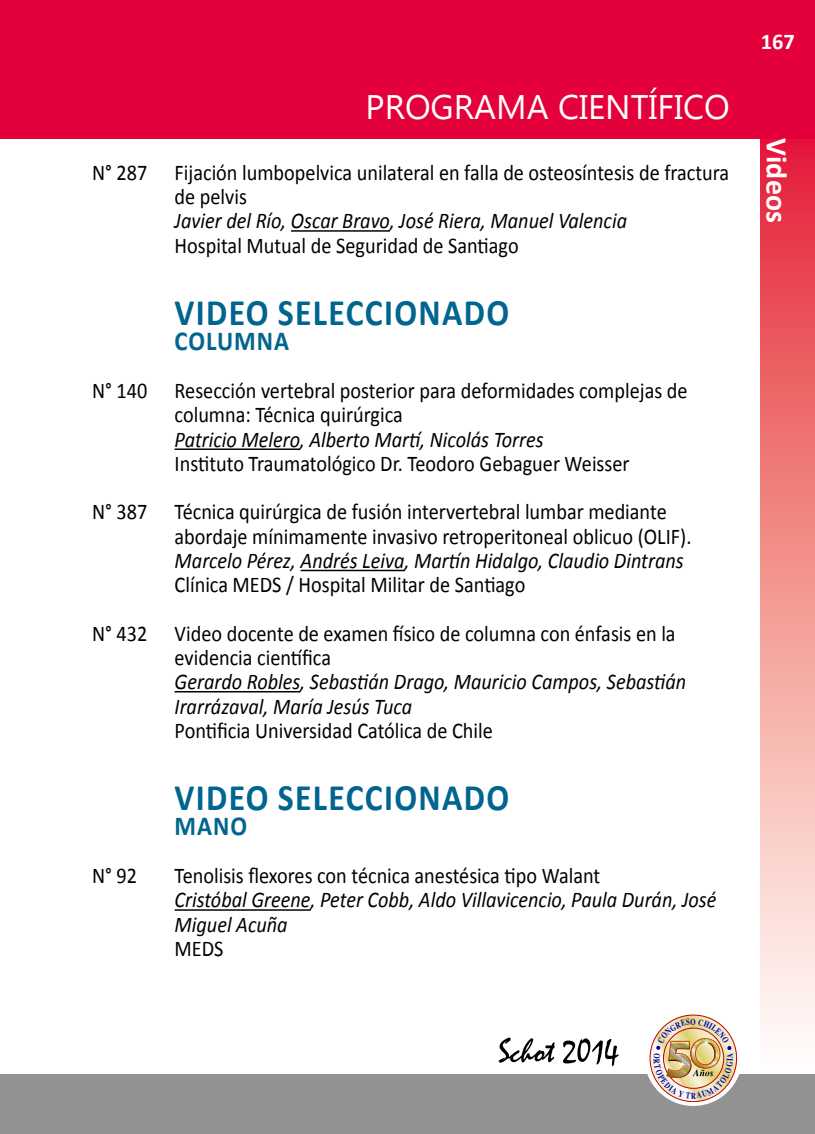
<style>
.page{position:relative;width:815px;height:1134px;background:#fff}
.page>*{position:absolute;margin:0;border:0;box-sizing:border-box;transform-origin:0 0}
.t1{font:700 37.5px "Calibri";letter-spacing:.04em;color:#00658f;scale:.9 1}
.t2{font:34px "Microsoft Tai Le";color:#fff}
.t3{font:700 30px "Calibri";color:#fff}
.t4{font:700 27.5px "Calibri";letter-spacing:.04em;color:#00658f;scale:.9 1}
.t5{font:22.5px/24.2px "Calibri";color:#000;scale:.9 1}
.t6{font:italic 22.5px/24.2px "Calibri";color:#000;scale:.9 1}
.t7{font:700 22.5px "Calibri";color:#fff}
</style>
<div class="page">
<div style="left:761px;top:130px;width:54px;height:949px;background:linear-gradient(to bottom,#e52332,#fffffc)"></div>
<div style="left:0;top:0;width:815px;height:138px;background:#e4003a"></div>
<div style="left:0;top:1074px;width:815px;height:60px;background:#929292"></div>
<svg style="left:499px;top:1037px;width:120px;height:29px"></svg>
<div style="left:644px;top:1008px;width:98px;height:98px;background:#fff;border-radius:50%"></div>
<hr style="left:291px;top:230px;width:99px;height:2px;background:#000">
<hr style="left:175px;top:448px;width:125px;height:2px;background:#000">
<hr style="left:301px;top:570px;width:103px;height:1px;background:#000">
<hr style="left:175px;top:691px;width:125px;height:1px;background:#000">
<hr style="left:175px;top:909px;width:136px;height:2px;background:#000">
<img style="left:650px;top:1015px;width:87px;height:86px">
<h2 class="t2" style="left:366px;top:88px;width:366px">PROGRAMA CIENTÍFICO</h2>
<p class="t5" style="left:175px;top:160px;width:618px;text-indent:-82px">N° 287 Fijación lumbopelvica unilateral en falla de osteosíntesis de fractura de pelvis</p>
<p class="t6" style="left:175px;top:208px;width:504px">Javier del Río, Oscar Bravo, José Riera, Manuel Valencia</p>
<p class="t5" style="left:175px;top:233px;width:384px">Hospital Mutual de Seguridad de Santiago</p>
<h1 class="t1" style="left:175px;top:289px;width:44px">VIDEO</h1>
<h1 class="t1" style="left:278px;top:289px;width:40px">SELECCIO</h1>
<h1 class="t1" style="left:419px;top:289px;width:52px">NADO</h1>
<p class="t4" style="left:175px;top:323px;width:129px">COLUMNA</p>
<p class="t5" style="left:175px;top:379px;width:571px;text-indent:-82px">N° 140 Resección vertebral posterior para deformidades complejas de columna: Técnica quirúrgica</p>
<p class="t6" style="left:175px;top:426px;width:412px">Patricio Melero, Alberto Martí, Nicolás Torres</p>
<p class="t5" style="left:92px;top:439px;width:640px;line-height:48.5px;text-indent:82px">Instituto Traumatológico Dr. Teodoro Gebaguer Weisser<br>N° 387 Técnica quirúrgica de fusión intervertebral lumbar mediante</p>
<p class="t5" style="left:175px;top:524px;width:576px">abordaje mínimamente invasivo retroperitoneal oblicuo (OLIF).</p>
<p class="t6" style="left:175px;top:547px;width:567px">Marcelo Pérez, Andrés Leiva, Martín Hidalgo, Claudio Dintrans</p>
<p class="t5" style="left:92px;top:561px;width:650px;line-height:48.5px;text-indent:82px">Clínica MEDS / Hospital Militar de Santiago<br>N° 432 Video docente de examen físico de columna con énfasis en la</p>
<p class="t5" style="left:175px;top:645px;width:175px">evidencia científica</p>
<p class="t6" style="left:175px;top:669px;width:570px">Gerardo Robles, Sebastián Drago, Mauricio Campos, Sebastián<br>Irarrázaval, María Jesús Tuca</p>
<p class="t5" style="left:175px;top:718px;width:355px">Pontificia Universidad Católica de Chile</p>
<h1 class="t1" style="left:175px;top:774px;width:44px">VIDEO</h1>
<h1 class="t1" style="left:278px;top:774px;width:40px">SELECCIO</h1>
<h1 class="t1" style="left:419px;top:774px;width:52px">NADO</h1>
<p class="t4" style="left:175px;top:808px;width:82px">MANO</p>
<p class="t5" style="left:92px;top:864px;width:52px">N° 92</p>
<p class="t5" style="left:175px;top:864px;width:474px">Tenolisis flexores con técnica anestésica tipo Walant</p>
<p class="t6" style="left:175px;top:887px;width:604px">Cristóbal Greene, Peter Cobb, Aldo Villavicencio, Paula Durán, José<br>Miguel Acuña</p>
<p class="t5" style="left:175px;top:936px;width:56px">MEDS</p>
<p class="t7" style="left:761px;top:28px;width:36px">167</p>
<h3 class="t3" style="left:796px;top:138px;width:86px;rotate:90deg">VIDEOS</h3>
</div>
